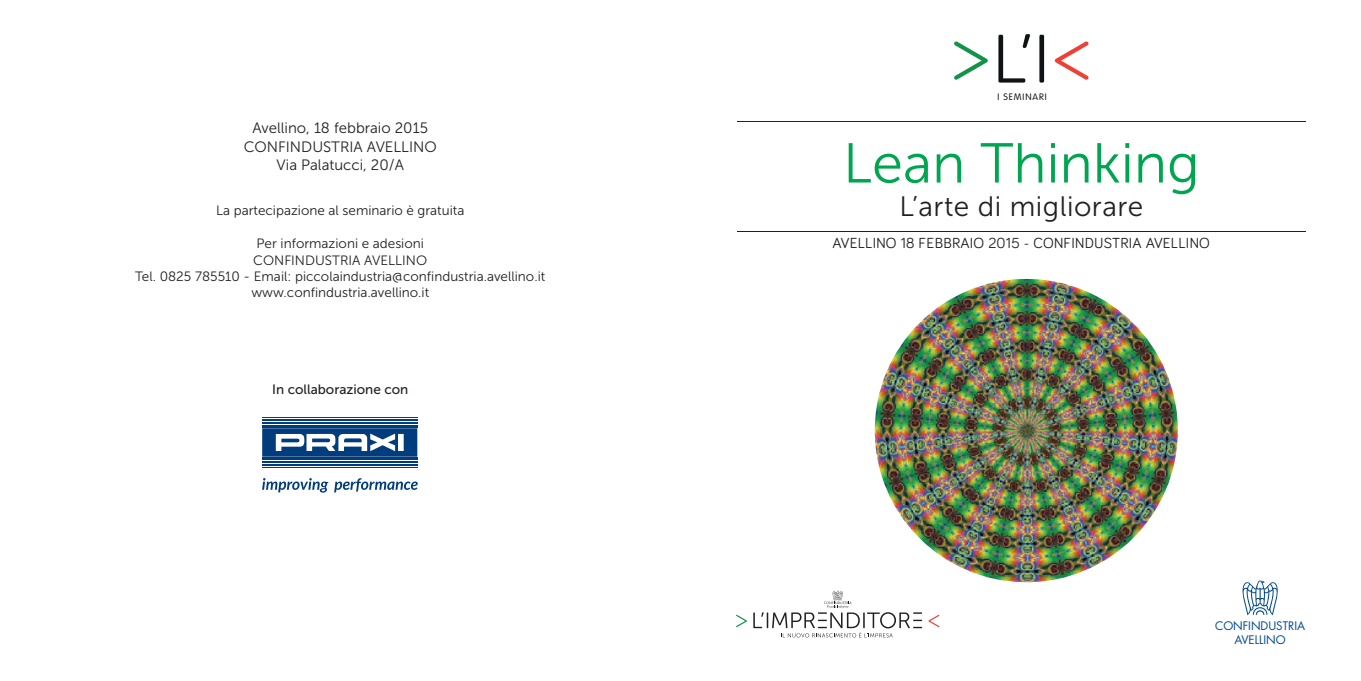
<style>
.page{position:relative;width:1361px;height:681px;background:#fff}
.page>*{position:absolute;margin:0;border:0;box-sizing:border-box;transform-origin:0 0}
.t1{font:55.95px "Museo Sans 300";color:#00a54f}
.t2{font:28.05px "Museo Sans 300";letter-spacing:.015em;color:#231f20}
.t3{font:15px/18px "Museo Sans 300";color:#231f20;text-align:center}
.t4{font:15px "Bariol";letter-spacing:.015em;color:#231f20}
.t5{font:13.5px/16.2px "Museo Sans 300";color:#231f20;text-align:center}
.t6{font:13.5px "Museo Sans 500";color:#231f20}
.t7{font:11.55px/13.8px "Futura";color:#014990;text-align:center}
.t8{font:300 9.3px "VAG Rounded";letter-spacing:.1em;color:#101315}
</style>
<div class="page">
<img style="left:875px;top:279px;width:303px;height:303px;border-radius:151px">
<svg style="left:998px;top:34px;width:32px;height:49px"></svg>
<div style="left:1039px;top:35px;width:5px;height:48px;background:#101315;border-radius:2px"></div>
<svg style="left:954px;top:41px;width:34px;height:39px"></svg>
<svg style="left:1055px;top:41px;width:34px;height:39px"></svg>
<hr style="left:737px;top:121px;width:568px;height:1px;background:#231f20">
<hr style="left:737px;top:231px;width:568px;height:1px;background:#231f20">
<svg style="left:753px;top:590px;width:169px;height:47px"></svg>
<svg style="left:736px;top:614px;width:11px;height:13px"></svg>
<svg style="left:928px;top:614px;width:11px;height:13px"></svg>
<svg style="left:1242px;top:580px;width:36px;height:35px"></svg>
<hr style="left:262px;top:467px;width:155px;height:1px;background:#013d7d">
<hr style="left:262px;top:425px;width:155px;height:2px;background:#013d7d">
<hr style="left:262px;top:422px;width:155px;height:2px;background:#013d7d">
<hr style="left:262px;top:419px;width:155px;height:2px;background:#013d7d">
<hr style="left:262px;top:416px;width:155px;height:1px;background:#013d7d">
<hr style="left:262px;top:457px;width:155px;height:2px;background:#013d7d">
<hr style="left:262px;top:460px;width:155px;height:2px;background:#013d7d">
<hr style="left:262px;top:464px;width:155px;height:1px;background:#013d7d">
<svg style="left:262px;top:428px;width:155px;height:28px"></svg>
<svg style="left:262px;top:478px;width:66px;height:14px"></svg>
<svg style="left:334px;top:478px;width:84px;height:14px"></svg>
<p class="t3" style="left:244px;top:119px;width:195px">Avellino, 18 febbraio 2015<br>CONFINDUSTRIA AVELLINO<br>Via Palatucci, 20/A</p>
<p class="t5" style="left:216px;top:202px;width:250px">La partecipazione al seminario è gratuita</p>
<p class="t5" style="left:135px;top:236px;width:411px">Per informazioni e adesioni<br>CONFINDUSTRIA AVELLINO<br>Tel. 0825 785510 - Email: piccolaindustria@confindustria.avellino.it www.confindustria.avellino.it</p>
<p class="t6" style="left:272px;top:382px;width:138px">In collaborazione con</p>
<p class="t8" style="left:997px;top:92px;width:51px">I SEMINARI</p>
<h1 class="t1" style="left:843px;top:133px;width:358px">Lean Thinking</h1>
<h2 class="t2" style="left:899px;top:191px;width:245px">L’arte di migliorare</h2>
<p class="t4" style="left:832px;top:233px;width:379px">AVELLINO 18 FEBBRAIO 2015 - CONFINDUSTRIA AVELLINO</p>
<p class="t7" style="left:1215px;top:618px;width:92px">CONFINDUSTRIA<br>AVELLINO</p>
</div>
